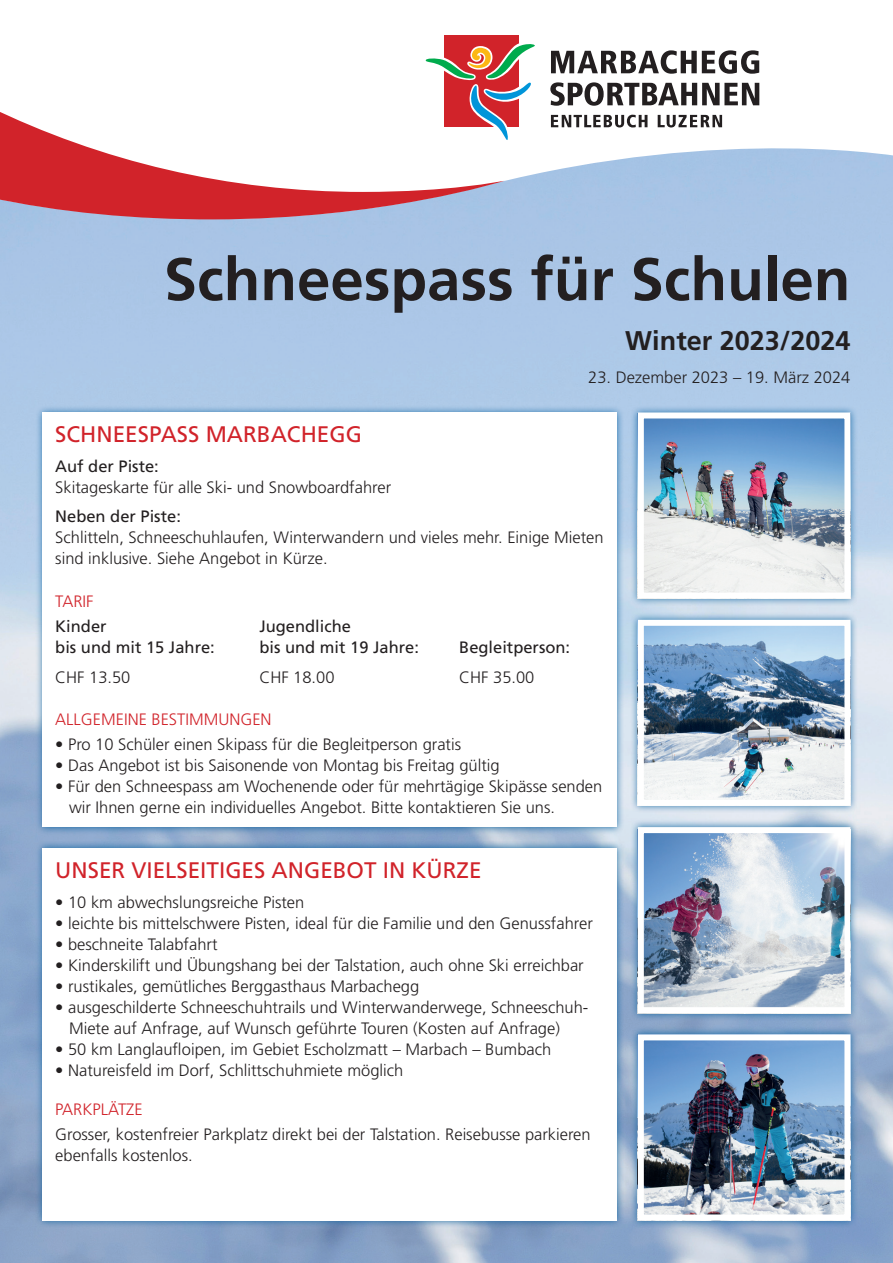
<style>
.page{position:relative;width:893px;height:1263px;background:#fff}
.page>*{position:absolute;margin:0;border:0;box-sizing:border-box;transform-origin:0 0}
.t1{font:700 60px "Frutiger LT Pro";color:#231f20}
.t2{font:700 27px "Frutiger LT Pro";color:#231f20}
.t3{font:22.5px "Frutiger LT Pro";color:#d1232a}
.t4{font:300 16.5px/21px "Frutiger LT Pro";color:#231f20}
.t5{font:16.5px "Frutiger LT Pro";color:#231f20}
.t6{font:300 16.5px "Frutiger LT Pro";color:#d1232a}
</style>
<div class="page">
<img style="left:0;top:219px;width:893px;height:1044px">
<svg style="left:444px;top:35px;width:449px;height:184px"></svg>
<svg style="left:0;top:112px;width:505px;height:107px"></svg>
<div style="left:444px;top:36px;width:75px;height:91px;background:#d1232a"></div>
<svg style="left:423px;top:41px;width:114px;height:100px"></svg>
<svg style="left:551px;top:115px;width:96px;height:12px"></svg>
<svg style="left:658px;top:115px;width:64px;height:12px"></svg>
<svg style="left:550px;top:82px;width:209px;height:24px"></svg>
<svg style="left:551px;top:50px;width:208px;height:24px"></svg>
<div style="left:35px;top:405px;width:589px;height:430px;background:#005d9c;opacity:.8"></div>
<div style="left:43px;top:412px;width:574px;height:415px;background:#fff"></div>
<div style="left:630px;top:819px;width:228px;height:202px;background:#005d9c;opacity:.8"></div>
<img style="left:645px;top:834px;width:198px;height:172px">
<div style="left:638px;top:827px;width:212px;height:186px;border:6px solid #fff"></div>
<div style="left:630px;top:405px;width:228px;height:201px;background:#005d9c;opacity:.8"></div>
<img style="left:645px;top:419px;width:198px;height:172px">
<div style="left:638px;top:412px;width:212px;height:186px;border:6px solid #fff"></div>
<div style="left:630px;top:1027px;width:228px;height:201px;background:#005d9c;opacity:.8"></div>
<img style="left:645px;top:1041px;width:198px;height:172px">
<div style="left:638px;top:1034px;width:212px;height:186px;border:6px solid #fff"></div>
<div style="left:630px;top:612px;width:228px;height:201px;background:#005d9c;opacity:.8"></div>
<img style="left:645px;top:627px;width:198px;height:172px">
<div style="left:638px;top:620px;width:212px;height:186px;border:6px solid #fff"></div>
<div style="left:35px;top:841px;width:589px;height:387px;background:#005d9c;opacity:.8"></div>
<div style="left:43px;top:848px;width:574px;height:372px;background:#fff"></div>
<h1 class="t1" style="left:164px;top:244px;width:688px">Schneespass für Schulen</h1>
<h2 class="t2" style="left:625px;top:324px;width:227px">Winter 2023/2024</h2>
<p class="t4" style="left:588px;top:367px;width:264px">23. Dezember 2023 – 19. März 2024</p>
<h3 class="t3" style="left:55px;top:421px;width:308px">SCHNEESPASS MARBACHEGG</h3>
<p class="t5" style="left:55px;top:456px;width:105px">Auf der Piste:</p>
<p class="t4" style="left:55px;top:476px;width:337px">Skitageskarte für alle Ski- und Snowboardfahrer</p>
<p class="t5" style="left:55px;top:507px;width:127px">Neben der Piste:</p>
<p class="t4" style="left:55px;top:527px;width:550px">Schlitteln, Schneeschuhlaufen, Winterwandern und vieles mehr. Einige Mieten sind inklusive. Siehe Angebot in Kürze.</p>
<p class="t6" style="left:55px;top:591px;width:40px">TARIF</p>
<p class="t5" style="left:55px;top:617px;width:53px">Kinder</p>
<p class="t5" style="left:259px;top:617px;width:93px">Jugendliche</p>
<p class="t5" style="left:55px;top:638px;width:161px">bis und mit 15 Jahre:</p>
<p class="t5" style="left:259px;top:638px;width:161px">bis und mit 19 Jahre:</p>
<p class="t5" style="left:459px;top:638px;width:112px">Begleitperson:</p>
<p class="t4" style="left:55px;top:666px;width:77px">CHF 13.50</p>
<p class="t4" style="left:259px;top:666px;width:77px">CHF 18.00</p>
<p class="t4" style="left:459px;top:666px;width:77px">CHF 35.00</p>
<p class="t6" style="left:55px;top:710px;width:218px">ALLGEMEINE BESTIMMUNGEN</p>
<p class="t4" style="left:55px;top:734px;width:407px">• Pro 10 Schüler einen Skipass für die Begleitperson gratis</p>
<p class="t4" style="left:55px;top:755px;width:446px">• Das Angebot ist bis Saisonende von Montag bis Freitag gültig</p>
<p class="t4" style="left:69px;top:776px;width:535px;text-indent:-14px">• Für den Schneespass am Wochenende oder für mehrtägige Skipässe senden wir Ihnen gerne ein individuelles Angebot. Bitte kontaktieren Sie uns.</p>
<h3 class="t3" style="left:55px;top:857px;width:428px">UNSER VIELSEITIGES ANGEBOT IN KÜRZE</h3>
<p class="t4" style="left:55px;top:891px;width:251px">• 10 km abwechslungsreiche Pisten</p>
<p class="t4" style="left:55px;top:912px;width:539px">• leichte bis mittelschwere Pisten, ideal für die Familie und den Genussfahrer</p>
<p class="t4" style="left:55px;top:933px;width:164px">• beschneite Talabfahrt</p>
<p class="t4" style="left:55px;top:954px;width:530px">• Kinderskilift und Übungshang bei der Talstation, auch ohne Ski erreichbar</p>
<p class="t4" style="left:55px;top:975px;width:365px">• rustikales, gemütliches Berggasthaus Marbachegg</p>
<p class="t4" style="left:69px;top:996px;width:521px;text-indent:-14px">• ausgeschilderte Schneeschuhtrails und Winterwanderwege, Schneeschuh-<br>Miete auf Anfrage, auf Wunsch geführte Touren (Kosten auf Anfrage)</p>
<p class="t4" style="left:55px;top:1038px;width:497px">• 50 km Langlaufloipen, im Gebiet Escholzmatt – Marbach – Bumbach</p>
<p class="t4" style="left:55px;top:1059px;width:350px">• Natureisfeld im Dorf, Schlittschuhmiete möglich</p>
<p class="t6" style="left:55px;top:1099px;width:89px">PARKPLÄTZE</p>
<p class="t4" style="left:55px;top:1124px;width:537px">Grosser, kostenfreier Parkplatz direkt bei der Talstation. Reisebusse parkieren ebenfalls kostenlos.</p>
</div>
